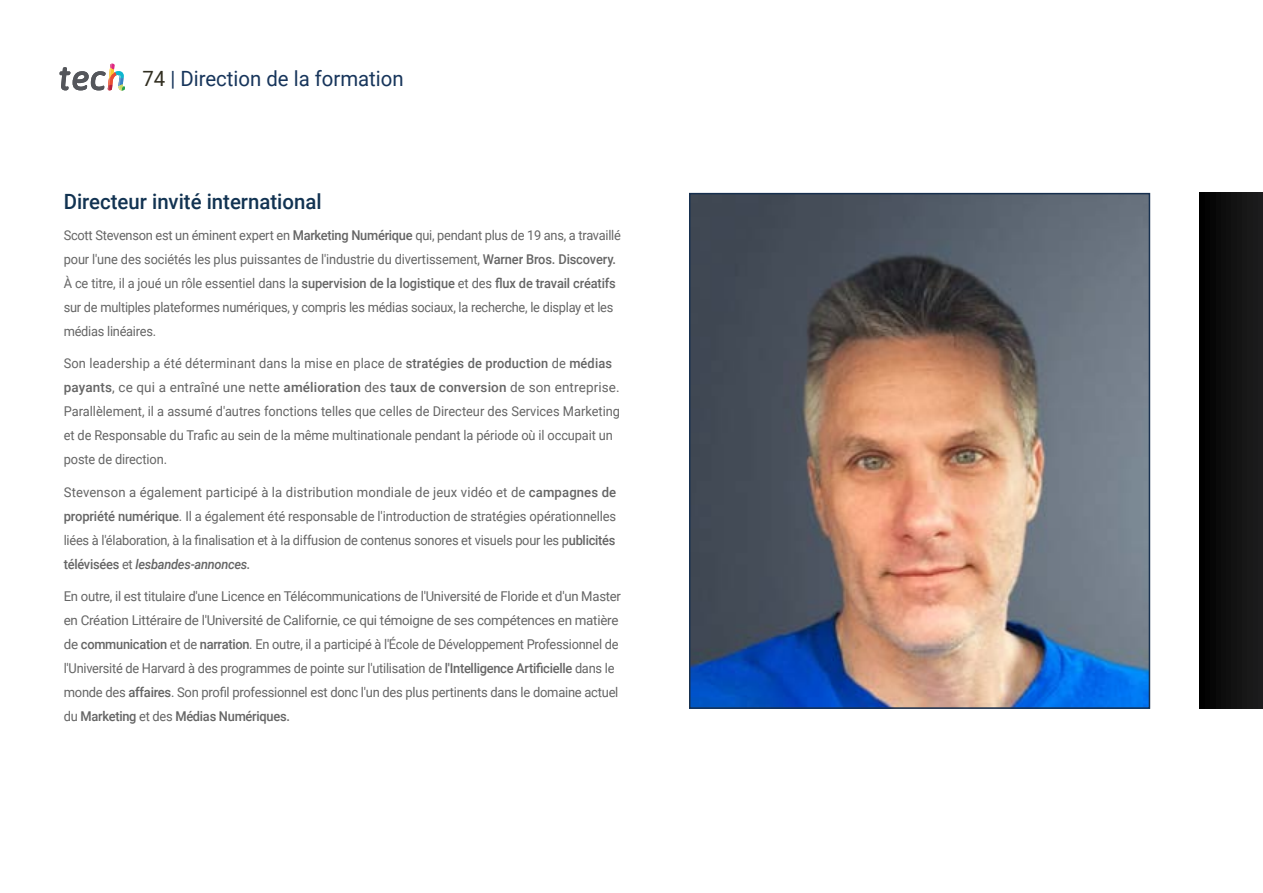
<style>
.page{position:relative;width:1263px;height:893px;background:#fff}
.page>*{position:absolute;margin:0;border:0;box-sizing:border-box;transform-origin:0 0}
.t1{font:500 21px "Roboto";color:#123352}
.t2{font:21px "Roboto";color:#17355b}
.t3{font:13.5px/24px "Roboto";letter-spacing:-.02em;color:#656565;text-align:justify}
.t4{font:13.5px/24px "Roboto";letter-spacing:-.02em;color:#656565;scale:.95 1}
.t5{font:13.5px/24px "Roboto";color:#656565;scale:.95 1}
.s1{color:#312e20}
.s2{font-weight:500}
.s3{font-weight:500;font-style:italic}
</style>
<div class="page">
<svg style="left:60px;top:64px;width:65px;height:27px"></svg>
<div style="left:1199px;top:193px;width:64px;height:516px;background:linear-gradient(to right,#000,#1e1e1f)"></div>
<img style="left:692px;top:196px;width:455px;height:510px">
<div style="left:689px;top:193px;width:461px;height:516px;border:2px solid #17304f"></div>
<h1 class="t2" style="left:142px;top:64px;width:263px"><span class="s1">74</span> | Direction de la formation</h1>
<h1 class="t1" style="left:64px;top:186px;width:259px">Directeur invité international</h1>
<p class="t4" style="left:64px;top:222px;width:588px">Scott Stevenson est un éminent expert en <span class="s2">Marketing Numérique</span> qui, pendant plus de 19 ans, a travaillé pour l'une des sociétés les plus puissantes de l'industrie du divertissement, <span class="s2">Warner Bros. Discovery.<br></span>À ce titre, il a joué un rôle essentiel dans la <span class="s2">supervision de la logistique</span> et des <span class="s2">flux de travail créatifs </span>sur de multiples plateformes numériques, y compris les médias sociaux, la recherche, le display et les médias linéaires.</p>
<p class="t5" style="left:64px;top:351px;width:587px">Son leadership a été déterminant dans la mise en place de <span class="s2">stratégies de production</span> de <span class="s2">médias payants</span>, ce qui a entraîné une nette <span class="s2">amélioration</span> des <span class="s2">taux de conversion</span> de son entreprise.<br>Parallèlement, il a assumé d'autres fonctions telles que celles de Directeur des Services Marketing et de Responsable du Trafic au sein de la même multinationale pendant la période où il occupait un poste de direction.</p>
<p class="t3" style="left:64px;top:479px;width:554px">Stevenson a également participé à la distribution mondiale de jeux vidéo et de <span class="s2">campagnes de propriété numérique</span>. Il a également été responsable de l'introduction de stratégies opérationnelles liées à l'élaboration, à la finalisation et à la diffusion de contenus sonores et visuels pour les p<span class="s2">ublicités télévisées</span> et <span class="s3">lesbandes-annonces.</span></p>
<p class="t3" style="left:64px;top:584px;width:559px;text-align:left">En outre, il est titulaire d'une Licence en Télécommunications de l'Université de Floride et d'un Master en Création Littéraire de l'Université de Californie, ce qui témoigne de ses compétences en matière de <span class="s2">communication</span> et de <span class="s2">narration</span>. En outre, il a participé à l'École de Développement Professionnel de l'Université de Harvard à des programmes de pointe sur l'utilisation de <span class="s2">l'Intelligence Artificielle</span> dans le monde des <span class="s2">affaires</span>. Son profil professionnel est donc l'un des plus pertinents dans le domaine actuel du <span class="s2">Marketing</span> et des <span class="s2">Médias Numériques.</span></p>
</div>
